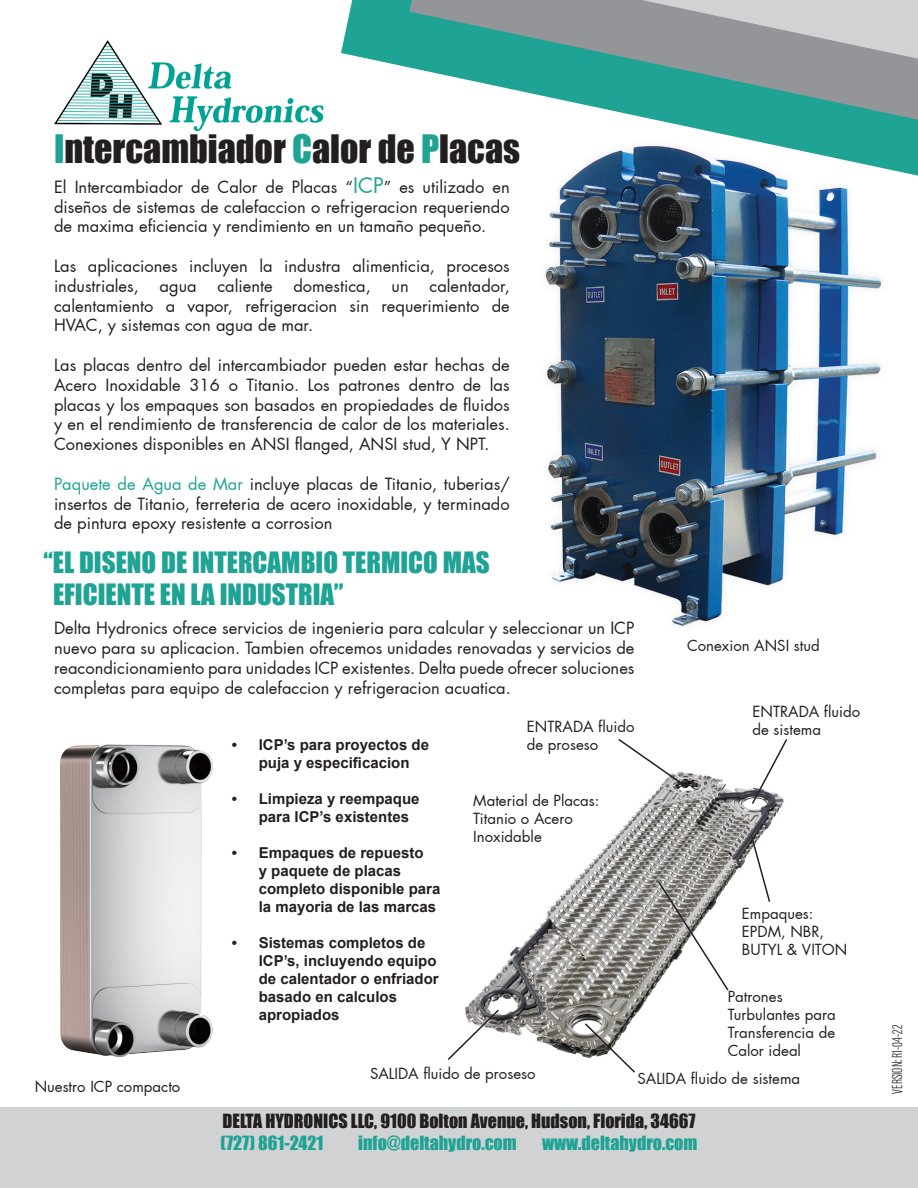
<style>
.page{position:relative;width:918px;height:1188px;background:#fff}
.page>*{position:absolute;margin:0;border:0;box-sizing:border-box;transform-origin:0 0}
.t1{font:36px "Impact";color:#231f20}
.t2{font:27px "Impact";color:#1ea394}
.t3{font:18px "Impact";color:#231f20}
.t4{font:18px "Impact";color:#1ea394}
.t5{font:16.5px/19.8px "Futura";color:#231f20;text-align:justify}
.t6{font:700 15px/18px "Arial";color:#231f20}
.t7{font:15px/18px "Futura";color:#231f20}
.t8{font:300 15px "Acumin Pro Extra Cond";letter-spacing:.005em;color:#231f20}
.s1{color:#1ea394}
.s2{font-size:21px;color:#1ea394}
</style>
<div class="page">
<img style="left:465px;top:773px;width:317px;height:284px">
<img style="left:545px;top:176px;width:337px;height:450px">
<img style="left:54px;top:41px;width:270px;height:90px">
<div style="left:0;top:1107px;width:918px;height:81px;background:#d1d2d4"></div>
<svg style="left:341px;top:0;width:577px;height:176px"></svg>
<svg style="left:409px;top:0;width:509px;height:120px;background:#6baaa5"></svg>
<svg style="left:642px;top:0;width:276px;height:59px;background:#b1b2b5"></svg>
<img style="left:59px;top:744px;width:154px;height:314px">
<svg style="left:750px;top:739px;width:38px;height:67px"></svg>
<svg style="left:617px;top:739px;width:72px;height:50px"></svg>
<svg style="left:750px;top:835px;width:21px;height:69px"></svg>
<svg style="left:657px;top:880px;width:73px;height:112px"></svg>
<svg style="left:583px;top:1022px;width:54px;height:51px"></svg>
<svg style="left:447px;top:1008px;width:54px;height:52px"></svg>
<p class="t1" style="left:54px;top:121px;width:468px"><span class="s1">I</span>ntercambiador <span class="s1">C</span>alor de <span class="s1">P</span>lacas</p>
<p class="t5" style="left:54px;top:177px;width:457px">El Intercambiador de Calor de Placas “<span class="s2">ICP</span>” es utilizado en diseños de sistemas de calefaccion o refrigeracion requeriendo de maxima eficiencia y rendimiento en un tamaño pequeño.</p>
<p class="t5" style="left:54px;top:256px;width:457px">Las aplicaciones incluyen la industra alimenticia, procesos industriales,</p>
<p class="t5" style="left:54px;top:276px;width:457px;text-indent:375px">calentador, calentamiento a vapor, refrigeracion sin requerimiento de HVAC, y sistemas con agua de mar.</p>
<p class="t5" style="left:54px;top:355px;width:457px">Las placas dentro del intercambiador pueden estar hechas de Acero Inoxidable 316 o Titanio. Los patrones dentro de las placas y los empaques son basados en propiedades de fluidos y en el rendimiento de transferencia de calor de los materiales.<br>Conexiones disponibles en ANSI flanged, ANSI stud, Y NPT.</p>
<p class="t5" style="left:54px;top:474px;width:457px"><span class="s1">Paquete de Agua de Mar</span> incluye placas de Titanio, tuberias/ insertos de Titanio, ferreteria de acero inoxidable, y terminado de pintura epoxy resistente a corrosion</p>
<p class="t5" style="left:160px;top:276px;width:39px">agua</p>
<p class="t5" style="left:217px;top:276px;width:57px">caliente</p>
<p class="t5" style="left:293px;top:276px;width:79px">domestica,</p>
<p class="t5" style="left:392px;top:276px;width:19px">un</p>
<p class="t2" style="left:44px;top:541px;width:448px">“EL DISENO DE INTERCAMBIO TERMICO MAS</p>
<p class="t2" style="left:53px;top:574px;width:292px">EFICIENTE EN LA INDUSTRIA”</p>
<p class="t5" style="left:54px;top:619px;width:582px">Delta Hydronics ofrece servicios de ingenieria para calcular y seleccionar un ICP nuevo para su aplicacion. Tambien ofrecemos unidades renovadas y servicios de reacondicionamiento para unidades ICP existentes. Delta puede ofrecer soluciones completas para equipo de calefaccion y refrigeracion acuatica.</p>
<p class="t7" style="left:687px;top:637px;width:134px">Conexion ANSI stud</p>
<p class="t7" style="left:35px;top:1078px;width:147px">Nuestro ICP compacto</p>
<p class="t7" style="left:753px;top:703px;width:109px">ENTRADA fluido de sistema</p>
<p class="t7" style="left:527px;top:717px;width:109px">ENTRADA fluido de proseso</p>
<p class="t7" style="left:473px;top:792px;width:128px">Material de Placas:</p>
<p class="t7" style="left:473px;top:810px;width:101px">Titanio o Acero</p>
<p class="t7" style="left:473px;top:828px;width:70px">Inoxidable</p>
<p class="t6" style="left:232px;top:736px;width:199px;text-align:center">• ICP’s para proyectos de puja y especificacion</p>
<p class="t6" style="left:259px;top:790px;width:162px;text-indent:-27px">• Limpieza y reempaque para ICP’s existentes</p>
<p class="t6" style="left:259px;top:844px;width:183px;text-indent:-27px">• Empaques de repuesto<br>y paquete de placas completo disponible para la mayoria de las marcas</p>
<p class="t6" style="left:259px;top:934px;width:182px;text-indent:-27px">• Sistemas completos de<br>ICP’s, incluyendo equipo de calentador o enfriador basado en calculos apropiados</p>
<p class="t7" style="left:742px;top:905px;width:73px">Empaques:</p>
<p class="t7" style="left:742px;top:923px;width:107px">EPDM, NBR,<br>BUTYL &amp; VITON</p>
<p class="t7" style="left:728px;top:988px;width:110px">Patrones<br>Turbulantes para<br>Transferencia de<br>Calor ideal</p>
<p class="t7" style="left:637px;top:1070px;width:164px">SALIDA fluido de sistema</p>
<p class="t7" style="left:370px;top:1065px;width:167px">SALIDA fluido de proseso</p>
<p class="t3" style="left:223px;top:1107px;width:474px">DELTA HYDRONICS LLC, 9100 Bolton Avenue, Hudson, Florida, 34667</p>
<p class="t4" style="left:221px;top:1129px;width:104px">(727) 861-2421</p>
<p class="t4" style="left:358px;top:1129px;width:160px">info@deltahydro.com</p>
<p class="t4" style="left:542px;top:1129px;width:157px">www.deltahydro.com</p>
<p class="t8" style="left:888px;top:1094px;width:70px;rotate:-90deg">VERSION: R1-04-22</p>
</div>
